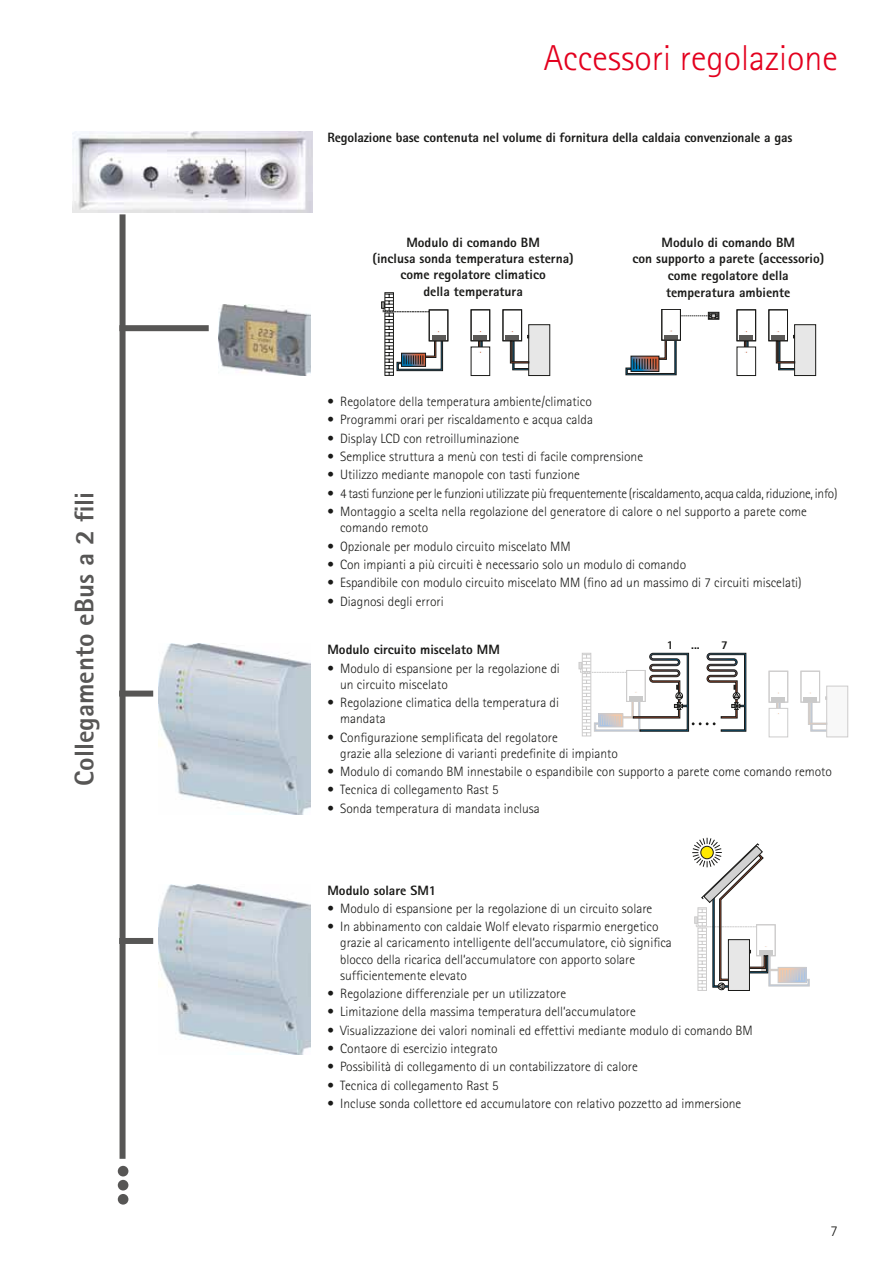
<style>
.page{position:relative;width:893px;height:1263px;background:#fff}
.page>*{position:absolute;margin:0;border:0;box-sizing:border-box;transform-origin:0 0}
.t1{font:300 36px "Rotis Sans Serif";color:#e3001e}
.t2{font:800 27px "Rotis Sans Serif";color:#575655}
.t3{font:300 15px "Rotis Sans Serif";color:#1a1a18}
.t4{font:300 13.5px/16.2px "Rotis Sans Serif";color:#1a1a18}
.t5{font:800 13.5px/16.5px "Rotis Sans Serif";color:#1a1a18;text-align:center}
.t6{font:300 13.5px "Rotis Sans Serif";letter-spacing:-.02em;color:#1a1a18}
.t7{font:800 12px "Rotis Sans Serif";color:#1a1a18}
</style>
<div class="page">
<div style="left:120px;top:214px;width:6px;height:945px;background:#575655"></div>
<img style="left:72px;top:132px;width:241px;height:80px">
<svg style="left:579px;top:653px;width:167px;height:83px"></svg>
<div style="left:826px;top:686px;width:22px;height:51px;background:#f8f8f8;border:1px solid #cdcccc"></div>
<div style="left:803px;top:697px;width:14px;height:5px;background:#cacaca"></div>
<div style="left:801px;top:671px;width:19px;height:31px;border:1px solid #cdcccc"></div>
<div style="left:771px;top:697px;width:14px;height:5px;background:#cacaca"></div>
<div style="left:769px;top:671px;width:19px;height:31px;border:1px solid #cdcccc"></div>
<div style="left:769px;top:708px;width:19px;height:29px;background:#fff;border:1px solid #cdcccc"></div>
<svg style="left:808px;top:692px;width:19px;height:40px"></svg>
<svg style="left:776px;top:702px;width:4px;height:12px"></svg>
<div style="left:119px;top:690px;width:34px;height:6px;background:#575655"></div>
<img style="left:158px;top:644px;width:153px;height:170px">
<svg style="left:692px;top:837px;width:118px;height:154px"></svg>
<img style="left:158px;top:884px;width:153px;height:170px">
<div style="left:119px;top:938px;width:34px;height:6px;background:#575655"></div>
<div style="left:119px;top:325px;width:90px;height:6px;background:#575655"></div>
<img style="left:219px;top:304px;width:92px;height:71px">
<svg style="left:381px;top:292px;width:62px;height:84px"></svg>
<div style="left:432px;top:336px;width:13px;height:5px;background:#5c5a58"></div>
<div style="left:429px;top:310px;width:19px;height:31px;border:1px solid #1a1a18"></div>
<div style="left:528px;top:324px;width:22px;height:52px;background:#e7e7e7;border:1px solid #1a1a18"></div>
<div style="left:505px;top:335px;width:14px;height:6px;background:#5c5a58"></div>
<div style="left:503px;top:310px;width:19px;height:31px;border:1px solid #1a1a18"></div>
<div style="left:473px;top:335px;width:14px;height:6px;background:#5c5a58"></div>
<div style="left:471px;top:310px;width:19px;height:31px;border:1px solid #1a1a18"></div>
<div style="left:471px;top:347px;width:19px;height:29px;background:#fff;border:1px solid #1a1a18"></div>
<svg style="left:510px;top:331px;width:19px;height:39px"></svg>
<svg style="left:478px;top:341px;width:4px;height:12px"></svg>
<svg style="left:625px;top:340px;width:52px;height:35px"></svg>
<div style="left:664px;top:335px;width:14px;height:5px;background:#5c5a58"></div>
<div style="left:662px;top:309px;width:19px;height:31px;border:1px solid #1a1a18"></div>
<svg style="left:708px;top:312px;width:11px;height:7px"></svg>
<svg style="left:679px;top:314px;width:39px;height:5px"></svg>
<div style="left:794px;top:324px;width:22px;height:52px;background:#e7e7e7;border:1px solid #1a1a18"></div>
<div style="left:771px;top:335px;width:14px;height:6px;background:#5c5a58"></div>
<div style="left:769px;top:310px;width:19px;height:31px;border:1px solid #1a1a18"></div>
<div style="left:739px;top:335px;width:14px;height:6px;background:#5c5a58"></div>
<div style="left:737px;top:310px;width:19px;height:31px;border:1px solid #1a1a18"></div>
<div style="left:737px;top:347px;width:19px;height:29px;background:#fff;border:1px solid #1a1a18"></div>
<svg style="left:776px;top:331px;width:19px;height:39px"></svg>
<svg style="left:744px;top:341px;width:4px;height:12px"></svg>
<div style="left:118px;top:1166px;width:10px;height:10px;background:#575655;border-radius:50%"></div>
<div style="left:118px;top:1180px;width:10px;height:10px;background:#575655;border-radius:50%"></div>
<div style="left:118px;top:1194px;width:10px;height:10px;background:#575655;border-radius:50%"></div>
<h2 class="t2" style="left:67px;top:786px;width:295px;rotate:-90deg">Collegamento eBus a 2 fili</h2>
<h1 class="t1" style="left:544px;top:37px;width:295px">Accessori regolazione</h1>
<p class="t5" style="left:327px;top:129px;width:466px">Regolazione base contenuta nel volume di fornitura della caldaia convenzionale a gas</p>
<p class="t5" style="left:372px;top:234px;width:203px">Modulo di comando BM<br>(inclusa sonda temperatura esterna) come regolatore climatico<br>della temperatura</p>
<p class="t5" style="left:632px;top:234px;width:193px">Modulo di comando BM<br>con supporto a parete (accessorio) come regolatore della temperatura ambiente</p>
<p class="t4" style="left:327px;top:393px;width:266px">• Regolatore della temperatura ambiente/climatico</p>
<p class="t4" style="left:327px;top:412px;width:267px">• Programmi orari per riscaldamento e acqua calda</p>
<p class="t4" style="left:327px;top:430px;width:193px">• Display LCD con retroilluminazione</p>
<p class="t4" style="left:327px;top:448px;width:317px">• Semplice struttura a menù con testi di facile comprensione</p>
<p class="t4" style="left:327px;top:467px;width:254px">• Utilizzo mediante manopole con tasti funzione</p>
<p class="t6" style="left:327px;top:485px;width:512px">• 4 tasti funzione per le funzioni utilizzate più frequentemente (riscaldamento, acqua calda, riduzione, info)</p>
<p class="t4" style="left:340px;top:503px;width:468px;text-indent:-13px">• Montaggio a scelta nella regolazione del generatore di calore o nel supporto a parete come comando remoto</p>
<p class="t4" style="left:327px;top:538px;width:245px">• Opzionale per modulo circuito miscelato MM</p>
<p class="t4" style="left:327px;top:556px;width:360px">• Con impianti a più circuiti è necessario solo un modulo di comando</p>
<p class="t4" style="left:327px;top:574px;width:476px">• Espandibile con modulo circuito miscelato MM (fino ad un massimo di 7 circuiti miscelati)</p>
<p class="t4" style="left:327px;top:593px;width:118px">• Diagnosi degli errori</p>
<p class="t7" style="left:667px;top:637px;width:8px">1</p>
<p class="t7" style="left:691px;top:637px;width:10px">...</p>
<p class="t7" style="left:721px;top:637px;width:8px">7</p>
<p class="t5" style="left:327px;top:641px;width:174px">Modulo circuito miscelato MM</p>
<p class="t4" style="left:340px;top:660px;width:221px;text-indent:-13px">• Modulo di espansione per la regolazione di un circuito miscelato</p>
<p class="t4" style="left:340px;top:694px;width:220px;text-indent:-13px">• Regolazione climatica della temperatura di mandata</p>
<p class="t4" style="left:340px;top:729px;width:279px;text-indent:-13px">• Configurazione semplificata del regolatore<br>grazie alla selezione di varianti predefinite di impianto</p>
<p class="t4" style="left:327px;top:763px;width:506px">• Modulo di comando BM innestabile o espandibile con supporto a parete come comando remoto</p>
<p class="t4" style="left:327px;top:782px;width:173px">• Tecnica di collegamento Rast 5</p>
<p class="t4" style="left:327px;top:800px;width:214px">• Sonda temperatura di mandata inclusa</p>
<p class="t5" style="left:327px;top:881px;width:110px">Modulo solare SM1</p>
<p class="t4" style="left:327px;top:900px;width:326px">• Modulo di espansione per la regolazione di un circuito solare</p>
<p class="t4" style="left:340px;top:918px;width:333px;text-indent:-13px">• In abbinamento con caldaie Wolf elevato risparmio energetico grazie al caricamento intelligente dell‘accumulatore, ciò significa blocco della ricarica dell‘accumulatore con apporto solare sufficientemente elevato</p>
<p class="t4" style="left:327px;top:985px;width:240px">• Regolazione differenziale per un utilizzatore</p>
<p class="t4" style="left:327px;top:1004px;width:310px">• Limitazione della massima temperatura dell‘accumulatore</p>
<p class="t4" style="left:327px;top:1022px;width:427px">• Visualizzazione dei valori nominali ed effettivi mediante modulo di comando BM</p>
<p class="t4" style="left:327px;top:1040px;width:172px">• Contaore di esercizio integrato</p>
<p class="t4" style="left:327px;top:1059px;width:312px">• Possibilità di collegamento di un contabilizzatore di calore</p>
<p class="t4" style="left:327px;top:1077px;width:173px">• Tecnica di collegamento Rast 5</p>
<p class="t4" style="left:327px;top:1095px;width:415px">• Incluse sonda collettore ed accumulatore con relativo pozzetto ad immersione</p>
<p class="t3" style="left:830px;top:1222px;width:9px">7</p>
</div>
